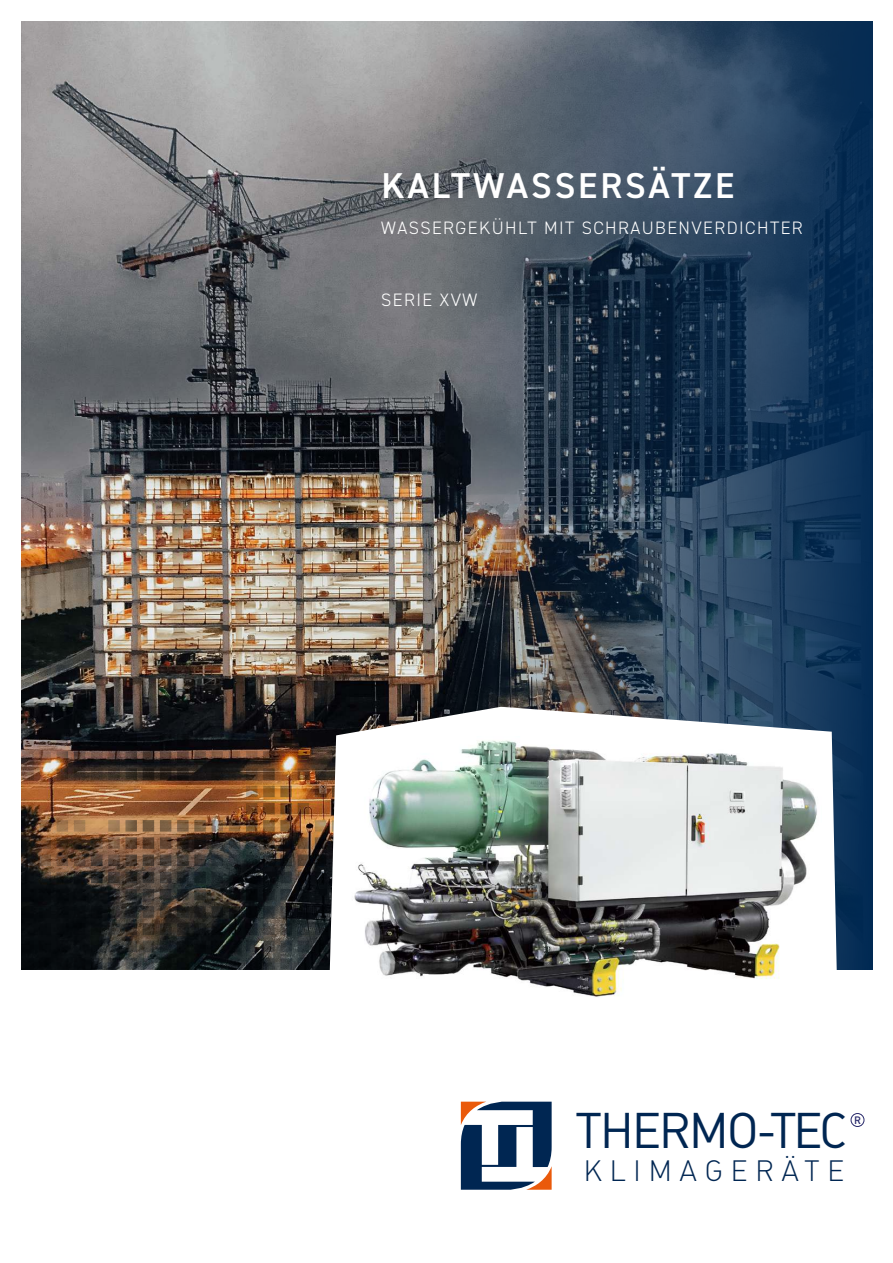
<style>
.page{position:relative;width:893px;height:1263px;background:#fff}
.page>*{position:absolute;margin:0;border:0;box-sizing:border-box;transform-origin:0 0}
.t1{font:49.35px "DIN Regular Alternate";letter-spacing:-.05em;color:#002652}
.t2{font:600 36px "DIN2014";letter-spacing:.08em;color:#fff}
.t3{font:29.1px "DIN Light Alternate";letter-spacing:.25em;color:#002652}
.t4{font:300 18px "DIN2014";letter-spacing:.08em;color:#fff}
.t5{font:500 10.65px "DIN";color:#27286a}
</style>
<div class="page">
<img style="left:22px;top:21px;width:404px;height:885px">
<svg style="left:426px;top:21px;width:446px;height:948px;background:#33465b"></svg>
<img style="left:22px;top:906px;width:308px;height:63px">
<div style="left:851px;top:1113px;width:13px;height:14px;border:1px solid #27286a;border-radius:50%"></div>
<svg style="left:461px;top:1102px;width:91px;height:88px"></svg>
<svg style="left:330px;top:707px;width:507px;height:263px"></svg>
<img style="left:348px;top:737px;width:474px;height:260px">
<h2 class="t2" style="left:381px;top:167px;width:354px">KALTWASSERSÄTZE</h2>
<p class="t4" style="left:381px;top:218px;width:423px">WASSERGEKÜHLT MIT SCHRAUBENVERDICHTER</p>
<p class="t4" style="left:381px;top:290px;width:98px">SERIE XVW</p>
<h1 class="t1" style="left:575px;top:1102px;width:274px">THERMO-TEC</h1>
<h3 class="t3" style="left:583px;top:1154px;width:263px">KLIMAGERÄTE</h3>
<p class="t5" style="left:854px;top:1113px;width:8px">R</p>
</div>
